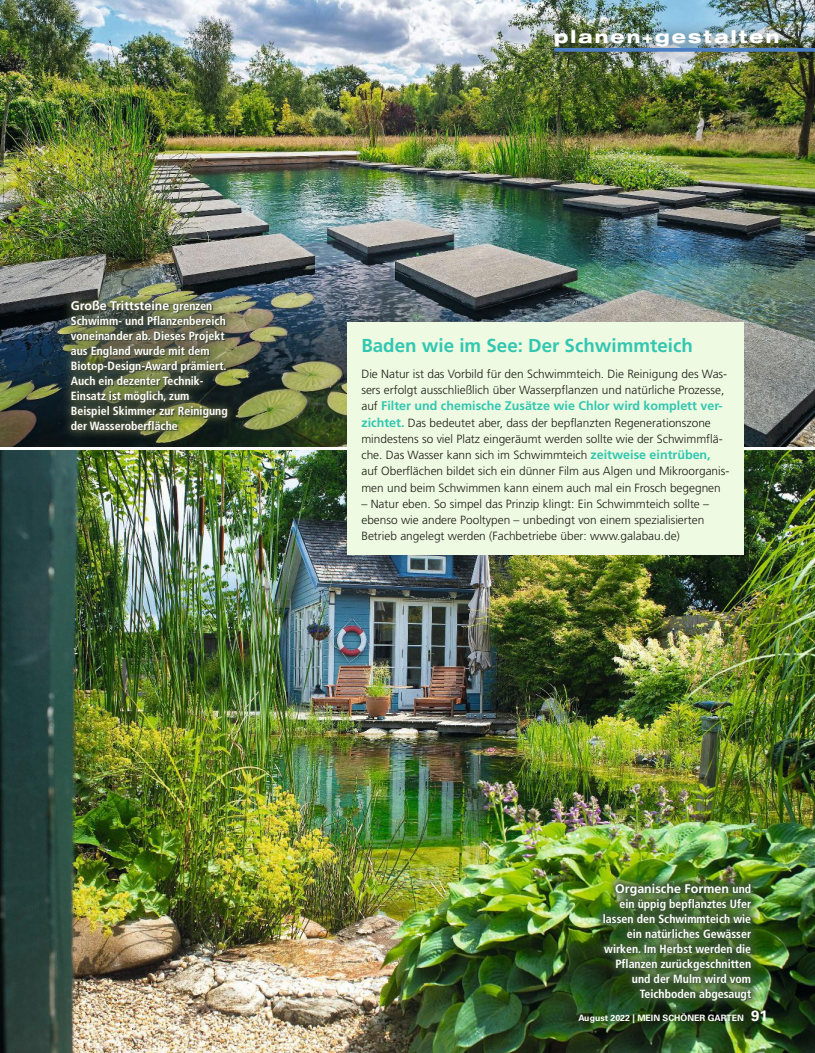
<style>
.page{position:relative;width:815px;height:1053px;background:#fff}
.page>*{position:absolute;margin:0;border:0;box-sizing:border-box;transform-origin:0 0}
.t1{font:700 18.75px "MSC Frutiger LT Pro";color:#32c7b1}
.t2{font:800 expanded 17.5px "MSC Helvetica Neue LT Pro";letter-spacing:.12em;color:#fff}
.t3{font:700 12.5px "MSC Frutiger LT Pro";color:#32c7b1}
.t4{font:700 12.5px "MSC Frutiger LT Pro";color:#fff}
.t5{font:300 11.88px/16.2px "MSC Frutiger LT Pro";color:#1f1c19}
.t6{font:700 condensed 11.88px/15px "MSC Frutiger LT Pro";color:#fff;text-align:right}
.t7{font:700 8.75px "MSC Univers LT Pro 65";color:#fff}
.s1{font-stretch:condensed;font-size:11.88px}
.s2{font-weight:300;font-size:11.88px;color:#1f1c19}
.s3{font-weight:700;font-size:12.5px;color:#32c7b1}
.s4{font-size:15px}
</style>
<div class="page">
<img style="left:0;top:450px;width:815px;height:602px">
<img style="left:0;top:0;width:815px;height:446px">
<div style="left:347px;top:322px;width:397px;height:233px;background:#eefae1"></div>
<img style="left:594px;top:873px;width:167px;height:136px">
<img style="left:61px;top:291px;width:176px;height:149px">
<div style="left:542px;top:17px;width:273px;height:48px;background:#1f1c19;opacity:.5"></div>
<svg style="left:555px;top:48px;width:260px;height:4px"></svg>
<p class="t4" style="left:71px;top:298px;width:143px">Große Trittsteine <span class="s1">grenzen</span></p>
<p class="t6" style="left:71px;top:314px;width:158px;text-align:left">Schwimm- und Pflanzenbereich voneinander ab. Dieses Projekt aus England wurde mit dem<br>Biotop-Design-Award prämiert.<br>Auch ein dezenter Technik-<br>Einsatz ist möglich, zum<br>Beispiel Skimmer zur Reinigung der Wasseroberfläche</p>
<h2 class="t2" style="left:554px;top:25px;width:227px">planen+gestalten</h2>
<h1 class="t1" style="left:361px;top:334px;width:333px">Baden wie im See: Der Schwimmteich</h1>
<p class="t5" style="left:361px;top:365px;width:367px">Die Natur ist das Vorbild für den Schwimmteich. Die Reinigung des Was&shy;sers erfolgt ausschließlich über Wasserpflanzen und natürliche Prozesse,</p>
<p class="t3" style="left:361px;top:398px;width:363px"><span class="s2">auf</span> Filter und chemische Zusätze wie Chlor wird komplett ver-</p>
<p class="t5" style="left:361px;top:414px;width:369px"><span class="s3">zichtet.</span> Das bedeutet aber, dass der bepflanzten Regenerationszone mindestens so viel Platz eingeräumt werden sollte wie der Schwimmflä&shy;che. Das Wasser kann sich im Schwimmteich <span class="s3">zeitweise eintrüben, </span>auf Oberflächen bildet sich ein dünner Film aus Algen und Mikroorganis&shy;men und beim Schwimmen kann einem auch mal ein Frosch begegnen</p>
<p class="t5" style="left:361px;top:495px;width:349px">– Natur eben. So simpel das Prinzip klingt: Ein Schwimmteich sollte – ebenso wie andere Pooltypen – unbedingt von einem spezialisierten<br>Betrieb angelegt werden (Fachbetriebe über: www.galabau.de)</p>
<p class="t4" style="left:615px;top:880px;width:138px">Organische Formen <span class="s1">und</span></p>
<p class="t6" style="left:603px;top:895px;width:150px">ein üppig bepflanztes Ufer lassen den Schwimmteich wie ein natürliches Gewässer wirken. Im Herbst werden die<br>Pflanzen zurückgeschnitten und der Mulm wird vom<br>Teich boden abgesaugt</p>
<p class="t7" style="left:578px;top:1011px;width:191px">August 2022 | MEIN SCHÖNER GARTEN <span class="s4">91</span></p>
</div>
